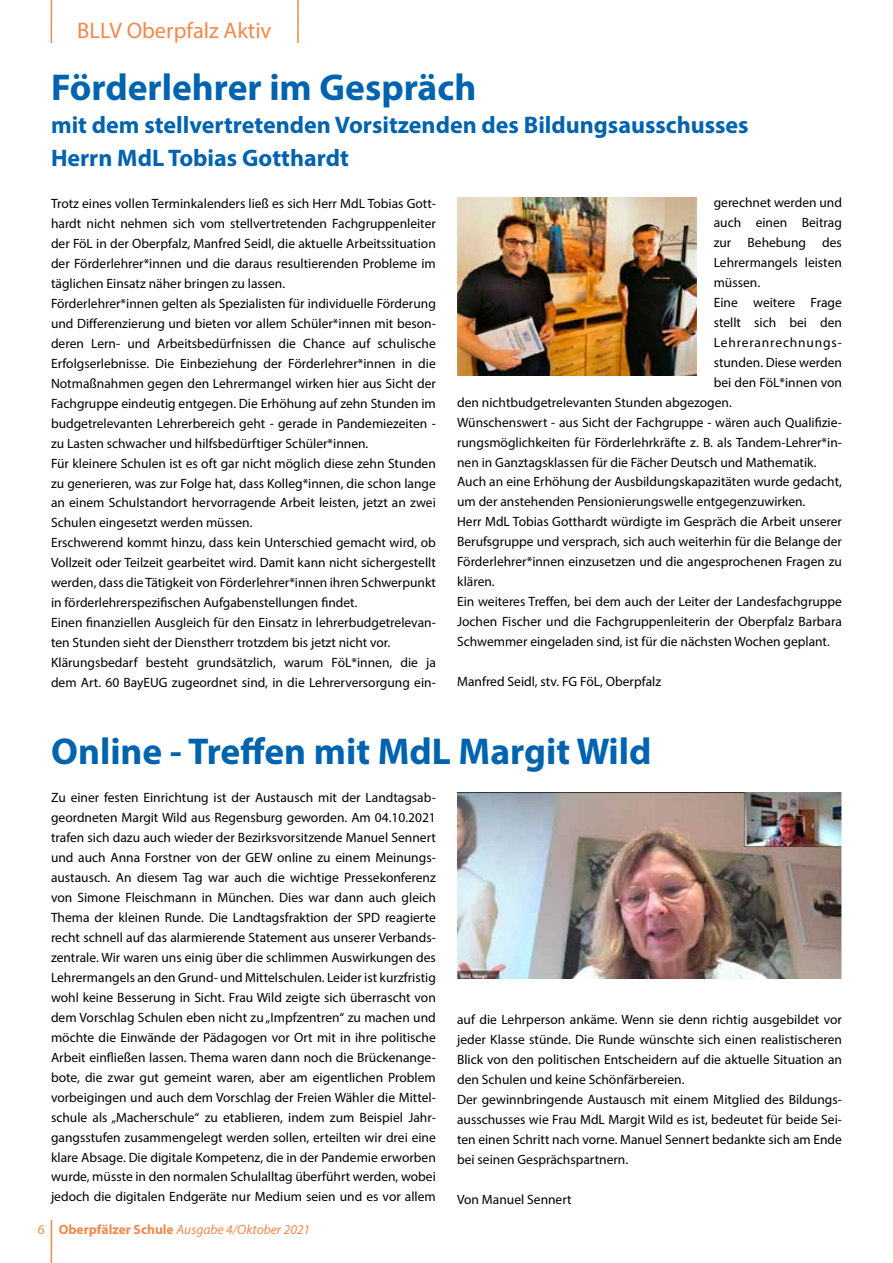
<style>
.page{position:relative;width:893px;height:1263px;background:#fff}
.page>*{position:absolute;margin:0;border:0;box-sizing:border-box;transform-origin:0 0}
.t1{font:700 37.5px "Myriad Pro";color:#0063af}
.t2{font:700 24px/33px "Myriad Pro";color:#0063af}
.t3{font:22.5px "Myriad Pro";color:#f1894c}
.t4{font:13.5px/20px "Myriad Pro";color:#000}
.t5{font:italic 13.5px "Myriad Pro";color:#f1894c}
.t6{font:13.5px "Myriad Pro";letter-spacing:.06em;color:#000}
.s1{font-style:normal}
.s2{font-weight:700;font-style:normal}
</style>
<div class="page">
<hr style="left:51px;top:1220px;width:1px;height:43px;background:#f1894c">
<hr style="left:51px;top:0;width:1px;height:43px;background:#f1894c">
<hr style="left:297px;top:0;width:2px;height:43px;background:#f1894c">
<img style="left:457px;top:198px;width:240px;height:178px">
<img style="left:457px;top:792px;width:385px;height:186px">
<h3 class="t3" style="left:77px;top:17px;width:196px">BLLV Oberpfalz Aktiv</h3>
<h1 class="t1" style="left:51px;top:63px;width:427px">Förderlehrer im Gespräch</h1>
<h2 class="t2" style="left:51px;top:108px;width:699px">mit dem stellvertretenden Vorsitzenden des Bildungsausschusses<br>Herrn MdL Tobias Gotthardt</h2>
<p class="t4" style="left:714px;top:192px;width:130px">gerechnet werden und</p>
<p class="t4" style="left:714px;top:212px;width:130px">auch einen Beitrag</p>
<p class="t4" style="left:714px;top:232px;width:130px">zur Behebung des</p>
<p class="t4" style="left:714px;top:252px;width:130px">Lehrermangels leisten</p>
<p class="t4" style="left:714px;top:272px;width:47px">müssen.</p>
<p class="t4" style="left:714px;top:292px;width:130px">Eine weitere Frage</p>
<p class="t4" style="left:714px;top:312px;width:130px">stellt sich bei den</p>
<p class="t6" style="left:714px;top:334px;width:130px">Lehreranrechnungs-</p>
<p class="t4" style="left:714px;top:352px;width:130px">stunden. Diese werden</p>
<p class="t4" style="left:714px;top:372px;width:130px">bei den FöL*innen von</p>
<p class="t4" style="left:457px;top:392px;width:275px">den nichtbudgetrelevanten Stunden abgezogen.</p>
<p class="t4" style="left:457px;top:412px;width:386px">Wünschenswert - aus Sicht der Fachgruppe - wären auch Qualifizie-</p>
<p class="t4" style="left:457px;top:432px;width:386px">rungsmöglichkeiten für Förderlehrkräfte z. B. als Tandem-Lehrer*in-</p>
<p class="t4" style="left:457px;top:452px;width:360px">nen in Ganztagsklassen für die Fächer Deutsch und Mathematik.</p>
<p class="t4" style="left:457px;top:472px;width:386px">Auch an eine Erhöhung der Ausbildungskapazitäten wurde gedacht,</p>
<p class="t4" style="left:457px;top:492px;width:349px">um der anstehenden Pensionierungswelle entgegenzuwirken.</p>
<p class="t4" style="left:457px;top:512px;width:386px">Herr MdL Tobias Gotthardt würdigte im Gespräch die Arbeit unserer</p>
<p class="t4" style="left:457px;top:532px;width:386px">Berufsgruppe und versprach, sich auch weiterhin für die Belange der</p>
<p class="t4" style="left:457px;top:552px;width:386px">Förderlehrer*innen einzusetzen und die angesprochenen Fragen zu</p>
<p class="t4" style="left:457px;top:571px;width:38px">klären.</p>
<p class="t4" style="left:457px;top:591px;width:386px">Ein weiteres Treffen, bei dem auch der Leiter der Landesfachgruppe</p>
<p class="t4" style="left:457px;top:611px;width:386px">Jochen Fischer und die Fachgruppenleiterin der Oberpfalz Barbara</p>
<p class="t4" style="left:457px;top:631px;width:373px">Schwemmer eingeladen sind, ist für die nächsten Wochen geplant.</p>
<p class="t4" style="left:457px;top:671px;width:205px">Manfred Seidl, stv. FG FöL, Oberpfalz</p>
<p class="t4" style="left:51px;top:193px;width:386px">Trotz eines vollen Terminkalenders ließ es sich Herr MdL Tobias Gott&shy;hardt nicht nehmen sich vom stellvertretenden Fachgruppenleiter der FöL in der Oberpfalz, Manfred Seidl, die aktuelle Arbeitssituation der Förderlehrer*innen und die daraus resultierenden Probleme im täglichen Einsatz näher bringen zu lassen.<br>Förderlehrer*innen gelten als Spezialisten für individuelle Förderung und Differenzierung und bieten vor allem Schüler*innen mit beson&shy;deren Lern- und Arbeitsbedürfnissen die Chance auf schulische Erfolgserlebnisse. Die Einbeziehung der Förderlehrer*innen in die Notmaßnahmen gegen den Lehrermangel wirken hier aus Sicht der Fachgruppe eindeutig entgegen. Die Erhöhung auf zehn Stunden im budgetrelevanten Lehrerbereich geht - gerade in Pandemiezeiten - zu Lasten schwacher und hilfsbedürftiger Schüler*innen.<br>Für kleinere Schulen ist es oft gar nicht möglich diese zehn Stunden zu generieren, was zur Folge hat, dass Kolleg*innen, die schon lange an einem Schulstandort hervorragende Arbeit leisten, jetzt an zwei Schulen eingesetzt werden müssen.<br>Erschwerend kommt hinzu, dass kein Unterschied gemacht wird, ob Vollzeit oder Teilzeit gearbeitet wird. Damit kann nicht sichergestellt werden, dass die Tätigkeit von Förderlehrer*innen ihren Schwerpunkt in förderlehrerspezifischen Aufgabenstellungen findet.<br>Einen finanziellen Ausgleich für den Einsatz in lehrerbudgetrelevan&shy;ten Stunden sieht der Dienstherr trotzdem bis jetzt nicht vor.<br>Klärungsbedarf besteht grundsätzlich, warum FöL*innen, die ja dem Art. 60 BayEUG zugeordnet sind, in die Lehrerversorgung ein-</p>
<h1 class="t1" style="left:51px;top:727px;width:602px">Online - Treffen mit MdL Margit Wild</h1>
<p class="t4" style="left:51px;top:787px;width:386px;text-align:justify">Zu einer festen Einrichtung ist der Austausch mit der Landtagsab&shy;geordneten Margit Wild aus Regensburg geworden. Am 04.10.2021 trafen sich dazu auch wieder der Bezirksvorsitzende Manuel Sennert und auch Anna Forstner von der GEW online zu einem Meinungs&shy;austausch. An diesem Tag war auch die wichtige Pressekonferenz von Simone Fleischmann in München. Dies war dann auch gleich Thema der kleinen Runde. Die Landtagsfraktion der SPD reagierte recht schnell auf das alarmierende Statement aus unserer Verbands&shy;zentrale. Wir waren uns einig über die schlimmen Auswirkungen des Lehrermangels an den Grund- und Mittelschulen. Leider ist kurzfristig wohl keine Besserung in Sicht. Frau Wild zeigte sich überrascht von dem Vorschlag Schulen eben nicht zu „Impfzentren“ zu machen und möchte die Einwände der Pädagogen vor Ort mit in ihre politische Arbeit einfließen lassen. Thema waren dann noch die Brückenange&shy;bote, die zwar gut gemeint waren, aber am eigentlichen Problem vorbeigingen und auch dem Vorschlag der Freien Wähler die Mittel&shy;schule als „Macherschule“ zu etablieren, indem zum Beispiel Jahr&shy;gangsstufen zusammengelegt werden sollen, erteilten wir drei eine klare Absage. Die digitale Kompetenz, die in der Pandemie erworben wurde, müsste in den normalen Schulalltag überführt werden, wobei jedoch die digitalen Endgeräte nur Medium seien und es vor allem</p>
<p class="t5" style="left:38px;top:1221px;width:274px"><span class="s1">6</span> <span class="s2">Oberpfälzer Schule</span> Ausgabe 4/Oktober 2021</p>
<p class="t4" style="left:457px;top:1010px;width:386px">auf die Lehrperson ankäme. Wenn sie denn richtig ausgebildet vor jeder Klasse stünde. Die Runde wünschte sich einen realistischeren Blick von den politischen Entscheidern auf die aktuelle Situation an den Schulen und keine Schönfärbereien.<br>Der gewinnbringende Austausch mit einem Mitglied des Bildungs&shy;ausschusses wie Frau MdL Margit Wild es ist, bedeutet für beide Sei&shy;ten einen Schritt nach vorne. Manuel Sennert bedankte sich am Ende bei seinen Gesprächspartnern.</p>
<p class="t4" style="left:457px;top:1189px;width:116px">Von Manuel Sennert</p>
</div>
